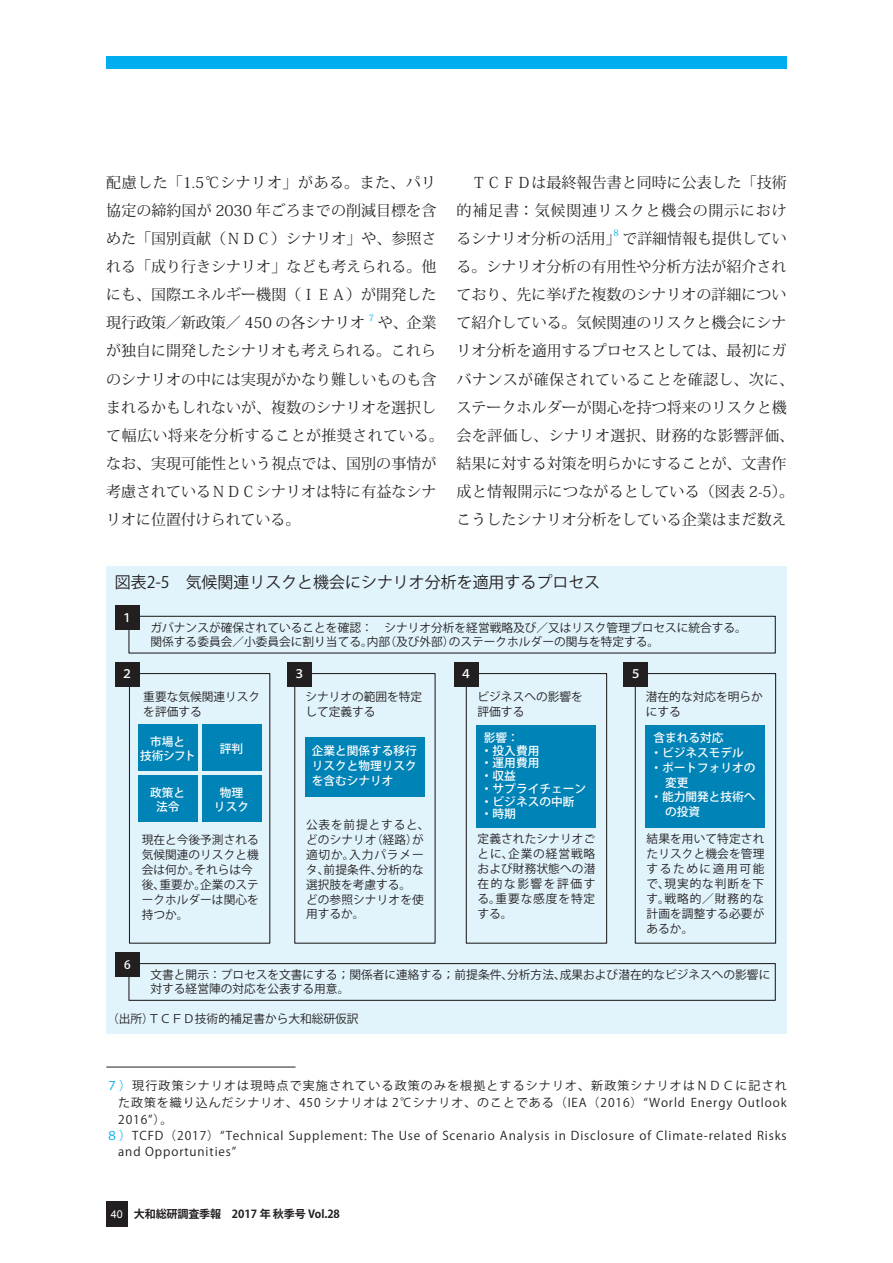
<style>
.page{position:relative;width:893px;height:1263px;background:#fff}
.page>*{position:absolute;margin:0;border:0;box-sizing:border-box;transform-origin:0 0}
.t1{font:15.9px "Koz Go Pro";color:#231f20}
.t2{font:15px/28.2px "Koz Min Pro";color:#231f20;text-align:justify}
.t3{font:12px/16.5px "Koz Go Pro";letter-spacing:.085em;color:#231f20}
.t4{font:11.7px/14.9px "Koz Go Pro";color:#231f20}
.t5{font:500 11.7px/14.9px "Koz Go Pro";color:#fff;text-align:center}
.t6{font:700 11.1px "Koz Go Pro";letter-spacing:-.02em;color:#231f20}
.t7{font:8.7px "Koz Min Pro";color:#00aeef}
.s1{color:#00aeef}
.s2{font-family:"Arial";font-weight:400;font-size:10.8px;color:#fff}
</style>
<div class="page">
<div style="left:106px;top:56px;width:681px;height:13px;background:#00aeef"></div>
<div style="left:106px;top:1201px;width:22px;height:26px;background:#231f20"></div>
<hr style="left:106px;top:1067px;width:190px;height:1px;background:#231f20">
<div style="left:106px;top:566px;width:681px;height:468px;background:#e1f4fc"></div>
<div style="left:128px;top:616px;width:648px;height:37px;border:1px solid #231f20"></div>
<div style="left:115px;top:605px;width:24px;height:24px;background:#231f20"></div>
<div style="left:128px;top:963px;width:648px;height:38px;border:1px solid #231f20"></div>
<div style="left:115px;top:952px;width:24px;height:25px;background:#231f20"></div>
<div style="left:129px;top:673px;width:141px;height:271px;border:1px solid #231f20"></div>
<div style="left:115px;top:662px;width:24px;height:24px;background:#231f20"></div>
<div style="left:138px;top:724px;width:60px;height:47px;background:#0083b6"></div>
<div style="left:202px;top:724px;width:59px;height:47px;background:#0083b6"></div>
<div style="left:138px;top:775px;width:60px;height:47px;background:#0083b6"></div>
<div style="left:202px;top:775px;width:59px;height:47px;background:#0083b6"></div>
<div style="left:294px;top:673px;width:142px;height:271px;border:1px solid #231f20"></div>
<div style="left:287px;top:662px;width:25px;height:24px;background:#231f20"></div>
<div style="left:305px;top:737px;width:119px;height:60px;background:#0083b6"></div>
<div style="left:635px;top:673px;width:141px;height:271px;border:1px solid #231f20"></div>
<div style="left:623px;top:662px;width:24px;height:24px;background:#231f20"></div>
<div style="left:646px;top:725px;width:119px;height:102px;background:#0083b6"></div>
<div style="left:466px;top:673px;width:141px;height:271px;border:1px solid #231f20"></div>
<div style="left:454px;top:662px;width:25px;height:24px;background:#231f20"></div>
<div style="left:477px;top:725px;width:119px;height:102px;background:#0083b6"></div>
<p class="t2" style="left:106px;top:167px;width:332px">配慮した「1.5℃シナリオ」がある。また、パリ協定の締約国が 2030 年ごろまでの削減目標を含めた「国別貢献（ＮＤＣ）シナリオ」や、参照される「成り行きシナリオ」なども考えられる。他にも、国際エネルギー機関（ＩＥＡ）が開発した現行政策／新政策／ 450 の各シナリオ</p>
<p class="t7" style="left:369px;top:312px;width:7px">7</p>
<p class="t2" style="left:106px;top:308px;width:339px;text-align:left;text-indent:272px">や、企業が独自に開発したシナリオも考えられる。これらのシナリオの中には実現がかなり難しいものも含まれるかもしれないが、複数のシナリオを選択して幅広い将来を分析することが推奨されている。なお、実現可能性という視点では、国別の事情が考慮されているＮＤＣシナリオは特に有益なシナリオに位置付けられている。</p>
<p class="t2" style="left:457px;top:167px;width:332px;text-indent:15px">ＴＣＦＤは最終報告書と同時に公表した「技術的補足書：気候関連リスクと機会の開示におけるシナリオ分析の活用」で詳細情報も提供してい</p>
<p class="t7" style="left:613px;top:227px;width:7px">8</p>
<p class="t2" style="left:457px;top:252px;width:339px;text-align:left">る。シナリオ分析の有用性や分析方法が紹介されており、先に挙げた複数のシナリオの詳細について紹介している。気候関連のリスクと機会にシナリオ分析を適用するプロセスとしては、最初にガバナンスが確保されていることを確認し、次に、ステークホルダーが関心を持つ将来のリスクと機会を評価し、シナリオ選択、財務的な影響評価、結果に対する対策を明らかにすることが、文書作成と情報開示につながるとしている（図表 2-5）。こうしたシナリオ分析をしている企業はまだ数え</p>
<p class="t1" style="left:115px;top:572px;width:487px">図表2-5　気候関連リスクと機会にシナリオ分析を適用するプロセス</p>
<p class="t4" style="left:151px;top:620px;width:598px">ガバナンスが確保されていることを確認：　シナリオ分析を経営戦略及び／又はリスク管理プロセスに統合する。関係する委員会／小委員会に割り当てる。内部（及び外部）のステークホルダーの関与を特定する。</p>
<p class="t5" style="left:121px;top:610px;width:13px">１</p>
<p class="t5" style="left:121px;top:667px;width:13px">２</p>
<p class="t4" style="left:143px;top:690px;width:118px">重要な気候関連リスクを評価する</p>
<p class="t5" style="left:140px;top:736px;width:57px;line-height:13.8px">市場と<br>技術シフト</p>
<p class="t5" style="left:150px;top:786px;width:37px;line-height:13.8px">政策と法令</p>
<p class="t5" style="left:214px;top:786px;width:37px;line-height:13.8px">物理リスク</p>
<p class="t5" style="left:220px;top:742px;width:25px">評判</p>
<p class="t4" style="left:142px;top:833px;width:118px">現在と今後予測される気候関連のリスクと機会は何か。それらは今後、重要か。企業のステークホルダーは関心を持つか。</p>
<p class="t5" style="left:294px;top:667px;width:13px">３</p>
<p class="t4" style="left:305px;top:690px;width:118px">シナリオの範囲を特定して定義する</p>
<p class="t5" style="left:312px;top:744px;width:107px;text-align:justify">企業と関係する移行リスクと物理リスクを含むシナリオ</p>
<p class="t4" style="left:306px;top:818px;width:125px">公表を前提とすると、どのシナリオ（経路）が適切か。入力パラメータ、前提条件、分析的な選択肢を考慮する。<br>どの参照シナリオを使用するか。</p>
<p class="t5" style="left:460px;top:667px;width:13px">４</p>
<p class="t4" style="left:478px;top:690px;width:107px">ビジネスへの影響を評価する</p>
<p class="t5" style="left:481px;top:732px;width:107px;line-height:12.8px;text-align:left">影響：<br>・投入費用<br>・運用費用<br>・収益<br>・サプライチェーン・ビジネスの中断・時期</p>
<p class="t4" style="left:478px;top:832px;width:119px;text-align:justify">定義されたシナリオごとに、企業の経営戦略および財務状態への潜在的な影響を評価する。重要な感度を特定する。</p>
<p class="t5" style="left:630px;top:667px;width:13px">５</p>
<p class="t4" style="left:646px;top:690px;width:118px">潜在的な対応を明らかにする</p>
<p class="t5" style="left:650px;top:731px;width:107px;text-align:left">含まれる対応<br>・ビジネスモデル・ポートフォリオの　変更<br>・能力開発と技術へ　の投資</p>
<p class="t4" style="left:647px;top:832px;width:119px;text-align:justify">結果を用いて特定されたリスクと機会を管理するために適用可能で、現実的な判断を下す。戦略的／財務的な計画を調整する必要があるか。</p>
<p class="t5" style="left:124px;top:958px;width:8px">6</p>
<p class="t4" style="left:151px;top:968px;width:621px;line-height:13.8px">文書と開示：プロセスを文書にする；関係者に連絡する；前提条件、分析方法、成果および潜在的なビジネスへの影響に対する経営陣の対応を公表する用意。</p>
<p class="t4" style="left:107px;top:1012px;width:253px">（出所）ＴＣＦＤ技術的補足書から大和総研仮訳</p>
<p class="t3" style="left:118px;top:1078px;width:670px;text-indent:-12px"><span class="s1">7 ）</span>現行政策シナリオは現時点で実施されている政策のみを根拠とするシナリオ、新政策シナリオはＮＤＣに記された政策を織り込んだシナリオ、450 シナリオは 2℃シナリオ、のことである（IEA（2016）“WORLD</p>
<p class="t3" style="left:691px;top:1094px;width:15px">ENERGY</p>
<p class="t3" style="left:738px;top:1094px;width:18px">OUTLOOK</p>
<p class="t3" style="left:106px;top:1111px;width:191px;text-indent:12px">2016”）。<br><span class="s1">8 ）</span>TCFD（2017）“TECHNICAL SUPPLEMENT</p>
<p class="t3" style="left:364px;top:1127px;width:16px">: THE</p>
<p class="t3" style="left:399px;top:1127px;width:65px">USE OF SCENARIO</p>
<p class="t3" style="left:500px;top:1127px;width:8px">ANALYSIS</p>
<p class="t3" style="left:555px;top:1127px;width:50px">IN DISCLOSURE</p>
<p class="t3" style="left:639px;top:1127px;width:25px">OF CLIMATE</p>
<p class="t3" style="left:704px;top:1127px;width:12px">-RELATED</p>
<p class="t3" style="left:757px;top:1127px;width:7px">RISKS</p>
<p class="t3" style="left:118px;top:1144px;width:8px">AND</p>
<p class="t3" style="left:145px;top:1144px;width:17px">OPPORTUNITIES</p>
<p class="t3" style="left:232px;top:1144px;width:6px">”</p>
<p class="t6" style="left:111px;top:1207px;width:230px"><span class="s2">40</span> 大和総研調査季報　2017 年 秋季号 Vol.28</p>
</div>
